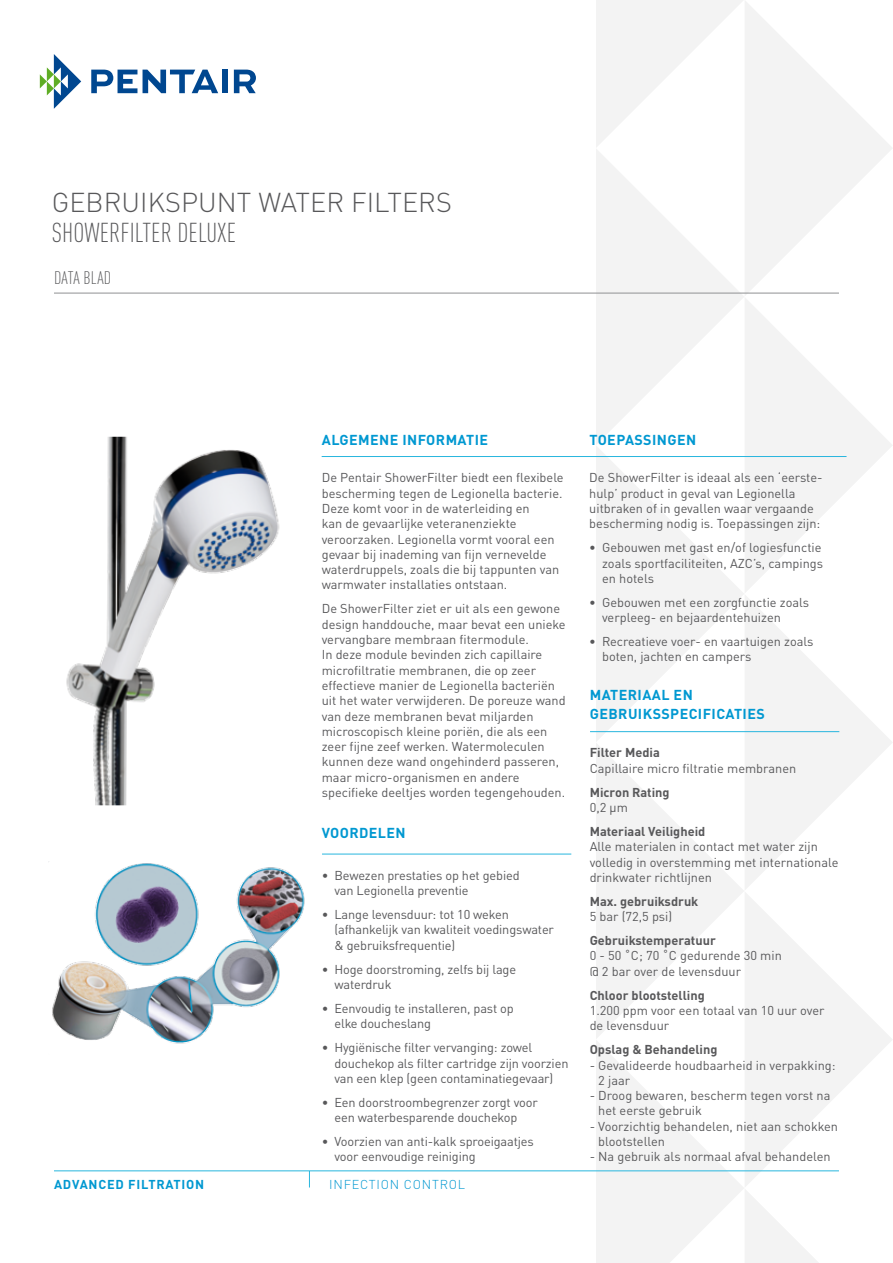
<style>
.page{position:relative;width:893px;height:1263px;background:#fff}
.page>*{position:absolute;margin:0;border:0;box-sizing:border-box;transform-origin:0 0}
.t1{font:300 27px "DIN Pro";color:#58585a}
.t2{font:300 condensed 27px "DIN Pro";color:#58585a}
.t3{font:300 condensed 18px "DIN Pro";letter-spacing:.01em;color:#58585a}
.t4{font:700 14.25px/19.5px "DIN Pro";letter-spacing:.03em;color:#0098d1}
.t5{font:12.75px/15.3px "DIN Pro";color:#58585a}
.t6{font:700 12.75px "DIN Pro";color:#58585a}
.t7{font:700 12.75px "DIN Pro";letter-spacing:.06em;color:#0098d1}
.t8{font:300 12.75px "DIN Pro";letter-spacing:.06em;color:#0098d1}
</style>
<div class="page">
<svg style="left:596px;top:0;width:296px;height:148px"></svg>
<svg style="left:596px;top:148px;width:296px;height:297px"></svg>
<svg style="left:596px;top:445px;width:296px;height:297px;fill:#f6f6fa"></svg>
<svg style="left:596px;top:742px;width:296px;height:430px"></svg>
<svg style="left:596px;top:1039px;width:237px;height:224px;fill:#f3f3f3"></svg>
<hr style="left:322px;top:854px;width:249px;height:1px;background:#28b6de">
<hr style="left:590px;top:731px;width:249px;height:1px;background:#28b6de">
<img style="left:52px;top:863px;width:253px;height:181px">
<hr style="left:54px;top:1170px;width:785px;height:1px;background:#28b6de">
<svg style="left:309px;top:1171px;width:1px;height:16px"></svg>
<svg style="left:40px;top:54px;width:41px;height:55px"></svg>
<svg style="left:91px;top:70px;width:46px;height:23px"></svg>
<svg style="left:143px;top:70px;width:75px;height:23px"></svg>
<div style="left:222px;top:70px;width:6px;height:23px;background:#004790"></div>
<svg style="left:234px;top:70px;width:22px;height:23px"></svg>
<hr style="left:54px;top:293px;width:785px;height:1px;background:#8f9193">
<hr style="left:322px;top:456px;width:524px;height:1px;background:#28b6de">
<img style="left:66px;top:437px;width:214px;height:368px">
<h1 class="t1" style="left:52px;top:182px;width:402px">GEBRUIKSPUNT WATER FILTERS</h1>
<h1 class="t2" style="left:52px;top:214px;width:186px">SHOWERFILTER DELUXE</h1>
<h2 class="t3" style="left:54px;top:265px;width:59px">DATA BLAD</h2>
<p class="t4" style="left:322px;top:428px;width:168px">ALGEMENE INFORMATIE</p>
<p class="t5" style="left:322px;top:469px;width:243px">De Pentair ShowerFilter biedt een flexibele bescherming tegen de Legionella bacterie.<br>Deze komt voor in de waterleiding en<br>kan de gevaarlijke veteranenziekte veroorzaken. Legionella vormt vooral een gevaar bij inademing van fijn vernevelde waterdruppels, zoals die bij tappunten van warmwater installaties ontstaan.</p>
<p class="t5" style="left:322px;top:600px;width:245px">De ShowerFilter ziet er uit als een gewone design handdouche, maar bevat een unieke vervangbare membraan fitermodule.<br>In deze module bevinden zich capillaire microfiltratie membranen, die op zeer effectieve manier de Legionella bacteriën uit het water verwijderen. De poreuze wand van deze membranen bevat miljarden microscopisch kleine poriën, die als een zeer fijne zeef werken. Watermoleculen kunnen deze wand ongehinderd passeren, maar micro-organismen en andere specifieke deeltjes worden tegengehouden.</p>
<p class="t4" style="left:322px;top:821px;width:86px">VOORDELEN</p>
<p class="t5" style="left:334px;top:866px;width:187px;text-indent:-13px">• Bewezen prestaties op het gebied van Legionella preventie</p>
<p class="t5" style="left:334px;top:906px;width:221px;text-indent:-13px">• Lange levensduur: tot 10 weken (afhankelijk van kwaliteit voedingswater &amp; gebruiksfrequentie)</p>
<p class="t5" style="left:334px;top:960px;width:183px;text-indent:-13px">• Hoge doorstroming, zelfs bij lage waterdruk</p>
<p class="t5" style="left:334px;top:999px;width:181px;text-indent:-13px">• Eenvoudig te installeren, past op elke doucheslang</p>
<p class="t5" style="left:334px;top:1039px;width:236px;text-indent:-13px">• Hygiënische filter vervanging: zowel douchekop als filter cartridge zijn voorzien van een klep (geen contaminatiegevaar)</p>
<p class="t5" style="left:334px;top:1093px;width:205px;text-indent:-13px">• Een doorstroombegrenzer zorgt voor een waterbesparende douchekop</p>
<p class="t5" style="left:334px;top:1132px;width:201px;text-indent:-13px">• Voorzien van anti-kalk sproeigaatjes voor eenvoudige reiniging</p>
<p class="t7" style="left:54px;top:1174px;width:152px">advanced filtration</p>
<p class="t8" style="left:329px;top:1174px;width:137px">INFECTION CONTROL</p>
<p class="t4" style="left:589px;top:428px;width:108px">TOEPASSINGEN</p>
<p class="t5" style="left:589px;top:469px;width:235px">De ShowerFilter is ideaal als een ‘eerste&shy;hulp’ product in geval van Legionella uitbraken of in gevallen waar vergaande bescherming nodig is. Toepassingen zijn:</p>
<p class="t5" style="left:602px;top:539px;width:223px;text-indent:-13px">• Gebouwen met gast en/of logiesfunctie zoals sportfaciliteiten, AZC’s, campings en hotels</p>
<p class="t5" style="left:602px;top:593px;width:209px;text-indent:-13px">• Gebouwen met een zorgfunctie zoals verpleeg- en bejaardentehuizen</p>
<p class="t5" style="left:602px;top:632px;width:213px;text-indent:-13px">• Recreatieve voer- en vaartuigen zoals boten, jachten en campers</p>
<p class="t4" style="left:590px;top:683px;width:177px">MATERIAAL EN<br>GEBRUIKSSPECIFICATIES</p>
<p class="t6" style="left:590px;top:742px;width:72px">Filter Media</p>
<p class="t5" style="left:590px;top:759px;width:208px">Capillaire micro filtratie membranen</p>
<p class="t6" style="left:590px;top:781px;width:81px">Micron Rating</p>
<p class="t5" style="left:590px;top:798px;width:40px">0,2 μm</p>
<p class="t6" style="left:590px;top:821px;width:117px">Materiaal Veiligheid</p>
<p class="t5" style="left:590px;top:838px;width:250px">Alle materialen in contact met water zijn volledig in overstemming met internationale drinkwater richtlijnen</p>
<p class="t6" style="left:590px;top:890px;width:110px">Max. gebruiksdruk</p>
<p class="t5" style="left:590px;top:908px;width:84px">5 bar (72,5 psi)</p>
<p class="t6" style="left:590px;top:930px;width:128px">Gebruikstemperatuur</p>
<p class="t5" style="left:590px;top:947px;width:194px">0 - 50 ˚C; 70 ˚C gedurende 30 min @ 2 bar over de levensduur</p>
<p class="t6" style="left:590px;top:984px;width:117px">Chloor blootstelling</p>
<p class="t5" style="left:590px;top:1001px;width:236px">1.200 ppm voor een totaal van 10 uur over de levensduur</p>
<p class="t6" style="left:590px;top:1039px;width:129px">Opslag &amp; Behandeling</p>
<p class="t5" style="left:598px;top:1056px;width:239px;text-indent:-9px">- Gevalideerde houdbaarheid in verpakking:<br>2 jaar</p>
<p class="t5" style="left:598px;top:1086px;width:234px;text-indent:-9px">- Droog bewaren, bescherm tegen vorst na het eerste gebruik</p>
<p class="t5" style="left:598px;top:1117px;width:241px;text-indent:-9px">- Voorzichtig behandelen, niet aan schokken blootstellen</p>
<p class="t5" style="left:590px;top:1148px;width:242px">- Na gebruik als normaal afval behandelen</p>
</div>
